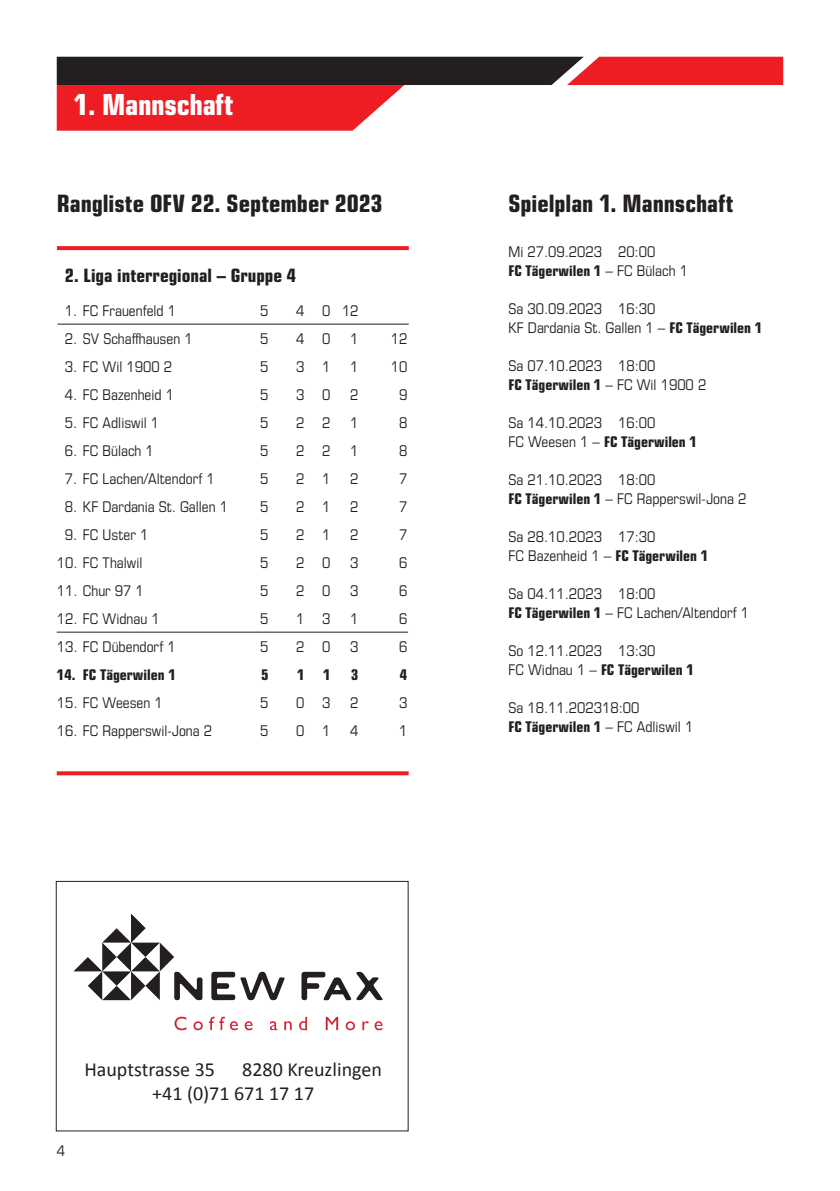
<style>
.page{position:relative;width:840px;height:1191px;background:#fff}
.page>*{position:absolute;margin:0;border:0;box-sizing:border-box;transform-origin:0 0}
.t1{font:31.4px "Eurostile Con Hea";letter-spacing:-.01em;color:#fff}
.t2{font:26px "Eurostile Con Hea";color:#231f20}
.t3{font:20px/24px "Calibri";color:#231f20}
.t4{font:20px "Eurostile Con Hea";color:#231f20}
.t5{font:16px/19px "Eurostile Con";color:#231f20}
.t6{font:16px "Eurostile Con Hea";color:#231f20}
.s1{font-family:"Eurostile Con"}
.s2{font-family:"Eurostile Con Hea"}
</style>
<div class="page">
<svg style="left:57px;top:57px;width:725px;height:74px"></svg>
<hr style="left:57px;top:324px;width:351px;height:1px;background:#231f20">
<hr style="left:57px;top:631px;width:351px;height:1px;background:#231f20">
<svg style="left:57px;top:246px;width:351px;height:4px"></svg>
<svg style="left:57px;top:771px;width:351px;height:4px"></svg>
<div style="left:56px;top:881px;width:352px;height:250px;border:1px solid #231f20"></div>
<svg style="left:211px;top:971px;width:74px;height:29px"></svg>
<svg style="left:174px;top:1016px;width:12px;height:14px"></svg>
<svg style="left:193px;top:1021px;width:10px;height:9px"></svg>
<svg style="left:209px;top:1016px;width:29px;height:14px"></svg>
<svg style="left:244px;top:1021px;width:8px;height:9px"></svg>
<svg style="left:270px;top:1021px;width:7px;height:9px"></svg>
<svg style="left:284px;top:1021px;width:7px;height:9px"></svg>
<svg style="left:299px;top:1016px;width:8px;height:14px"></svg>
<svg style="left:325px;top:1016px;width:13px;height:14px"></svg>
<svg style="left:345px;top:1021px;width:10px;height:9px"></svg>
<svg style="left:362px;top:1021px;width:6px;height:9px"></svg>
<svg style="left:374px;top:1021px;width:8px;height:9px"></svg>
<svg style="left:301px;top:971px;width:81px;height:29px"></svg>
<svg style="left:73px;top:914px;width:129px;height:86px"></svg>
<h1 class="t1" style="left:74px;top:81px;width:161px">1. Mannschaft</h1>
<h2 class="t2" style="left:57px;top:184px;width:327px">Rangliste OFV 22. September 2023</h2>
<p class="t4" style="left:65px;top:261px;width:233px">2. Liga interregional – Gruppe 4</p>
<p class="t5" style="left:65px;top:300px;width:112px">1. FC Frauenfeld 1</p>
<p class="t5" style="left:260px;top:300px;width:10px">5</p>
<p class="t5" style="left:296px;top:300px;width:64px">4 012</p>
<p class="t5" style="left:65px;top:328px;width:129px">2. SV Schaffhausen 1</p>
<p class="t5" style="left:260px;top:328px;width:10px">5</p>
<p class="t5" style="left:296px;top:328px;width:64px">401</p>
<p class="t5" style="left:390px;top:328px;width:18px">12</p>
<p class="t5" style="left:65px;top:356px;width:109px">3. FC Wil 1900 2</p>
<p class="t5" style="left:260px;top:356px;width:10px">5</p>
<p class="t5" style="left:296px;top:356px;width:64px">311</p>
<p class="t5" style="left:390px;top:356px;width:18px">10</p>
<p class="t5" style="left:65px;top:384px;width:111px">4. FC Bazenheid 1</p>
<p class="t5" style="left:260px;top:384px;width:10px">5</p>
<p class="t5" style="left:296px;top:384px;width:64px">302</p>
<p class="t5" style="left:399px;top:384px;width:10px">9</p>
<p class="t5" style="left:65px;top:412px;width:96px">5. FC Adliswil 1</p>
<p class="t5" style="left:260px;top:412px;width:10px">5</p>
<p class="t5" style="left:296px;top:412px;width:64px">221</p>
<p class="t5" style="left:399px;top:412px;width:10px">8</p>
<p class="t5" style="left:65px;top:440px;width:90px">6. FC Bülach 1</p>
<p class="t5" style="left:260px;top:440px;width:10px">5</p>
<p class="t5" style="left:296px;top:440px;width:64px">221</p>
<p class="t5" style="left:399px;top:440px;width:10px">8</p>
<p class="t5" style="left:65px;top:468px;width:151px">7. FC Lachen/Altendorf 1</p>
<p class="t5" style="left:260px;top:468px;width:10px">5</p>
<p class="t5" style="left:296px;top:468px;width:64px">212</p>
<p class="t5" style="left:399px;top:468px;width:10px">7</p>
<p class="t5" style="left:65px;top:496px;width:164px">8. KF Dardania St. Gallen 1</p>
<p class="t5" style="left:260px;top:496px;width:10px">5</p>
<p class="t5" style="left:296px;top:496px;width:64px">212</p>
<p class="t5" style="left:399px;top:496px;width:10px">7</p>
<p class="t5" style="left:65px;top:524px;width:85px">9. FC Uster 1</p>
<p class="t5" style="left:260px;top:524px;width:10px">5</p>
<p class="t5" style="left:296px;top:524px;width:64px">212</p>
<p class="t5" style="left:399px;top:524px;width:10px">7</p>
<p class="t5" style="left:57px;top:552px;width:87px">10. FC Thalwil</p>
<p class="t5" style="left:260px;top:552px;width:10px">5</p>
<p class="t5" style="left:296px;top:552px;width:64px">203</p>
<p class="t5" style="left:399px;top:552px;width:10px">6</p>
<p class="t5" style="left:57px;top:580px;width:88px">11. Chur 97 1</p>
<p class="t5" style="left:260px;top:580px;width:10px">5</p>
<p class="t5" style="left:296px;top:580px;width:64px">203</p>
<p class="t5" style="left:399px;top:580px;width:10px">6</p>
<p class="t5" style="left:57px;top:608px;width:104px">12. FC Widnau 1</p>
<p class="t5" style="left:260px;top:608px;width:10px">5</p>
<p class="t5" style="left:296px;top:608px;width:64px">131</p>
<p class="t5" style="left:399px;top:608px;width:10px">6</p>
<p class="t5" style="left:57px;top:636px;width:120px">13. FC Dübendorf 1</p>
<p class="t5" style="left:260px;top:636px;width:10px">5</p>
<p class="t5" style="left:296px;top:636px;width:64px">203</p>
<p class="t5" style="left:399px;top:636px;width:10px">6</p>
<p class="t6" style="left:57px;top:663px;width:120px">14. FC Tägerwilen 1</p>
<p class="t6" style="left:261px;top:663px;width:9px">5</p>
<p class="t6" style="left:297px;top:663px;width:35px">1 1</p>
<p class="t6" style="left:351px;top:663px;width:9px">3</p>
<p class="t6" style="left:399px;top:663px;width:9px">4</p>
<p class="t5" style="left:57px;top:692px;width:107px">15. FC Weesen 1</p>
<p class="t5" style="left:260px;top:692px;width:10px">5</p>
<p class="t5" style="left:296px;top:692px;width:64px">032</p>
<p class="t5" style="left:399px;top:692px;width:10px">3</p>
<p class="t5" style="left:57px;top:720px;width:157px">16. FC Rapperswil-Jona 2</p>
<p class="t5" style="left:260px;top:720px;width:10px">5</p>
<p class="t5" style="left:296px;top:720px;width:64px">014</p>
<p class="t5" style="left:399px;top:720px;width:10px">1</p>
<h2 class="t2" style="left:508px;top:184px;width:226px">Spielplan 1. Mannschaft</h2>
<p class="t5" style="left:508px;top:241px;width:148px">Mi 27.09.2023 20:00</p>
<p class="t6" style="left:508px;top:259px;width:181px">FC Tägerwilen 1 <span class="s1">– FC Bülach 1</span></p>
<p class="t5" style="left:508px;top:298px;width:255px">Sa 30.09.2023 16:30<br>KF Dardania St. Gallen 1 – <span class="s2">FC Tägerwilen 1</span></p>
<p class="t5" style="left:508px;top:355px;width:148px">Sa 07.10.2023 18:00</p>
<p class="t6" style="left:508px;top:373px;width:199px">FC Tägerwilen 1 <span class="s1">– FC Wil 1900 2</span></p>
<p class="t5" style="left:508px;top:412px;width:148px">Sa 14.10.2023 16:00</p>
<p class="t6" style="left:508px;top:430px;width:190px"><span class="s1">FC Weesen 1 –</span> FC Tägerwilen 1</p>
<p class="t5" style="left:508px;top:469px;width:239px">Sa 21.10.2023 18:00<br><span class="s2">FC Tägerwilen 1</span> – FC Rapperswil-Jona 2</p>
<p class="t5" style="left:508px;top:526px;width:201px">Sa 28.10.2023 17:30<br>FC Bazenheid 1 – <span class="s2">FC Tägerwilen 1</span></p>
<p class="t5" style="left:508px;top:583px;width:242px">Sa 04.11.2023 18:00<br><span class="s2">FC Tägerwilen 1</span> – FC Lachen/Altendorf 1</p>
<p class="t5" style="left:508px;top:640px;width:148px">So 12.11.2023 13:30</p>
<p class="t6" style="left:508px;top:658px;width:187px"><span class="s1">FC Widnau 1 –</span> FC Tägerwilen 1</p>
<p class="t5" style="left:508px;top:697px;width:132px">Sa 18.11.202318:00</p>
<p class="t6" style="left:508px;top:715px;width:186px">FC Tägerwilen 1 <span class="s1">– FC Adliswil 1</span></p>
<p class="t5" style="left:57px;top:1140px;width:10px">4</p>
<p class="t3" style="left:152px;top:1056px;width:231px;text-indent:90px">8280 Kreuzlingen +41 (0)71 671 17 17</p>
<p class="t3" style="left:84px;top:1056px;width:132px">Hauptstrasse 35</p>
</div>
